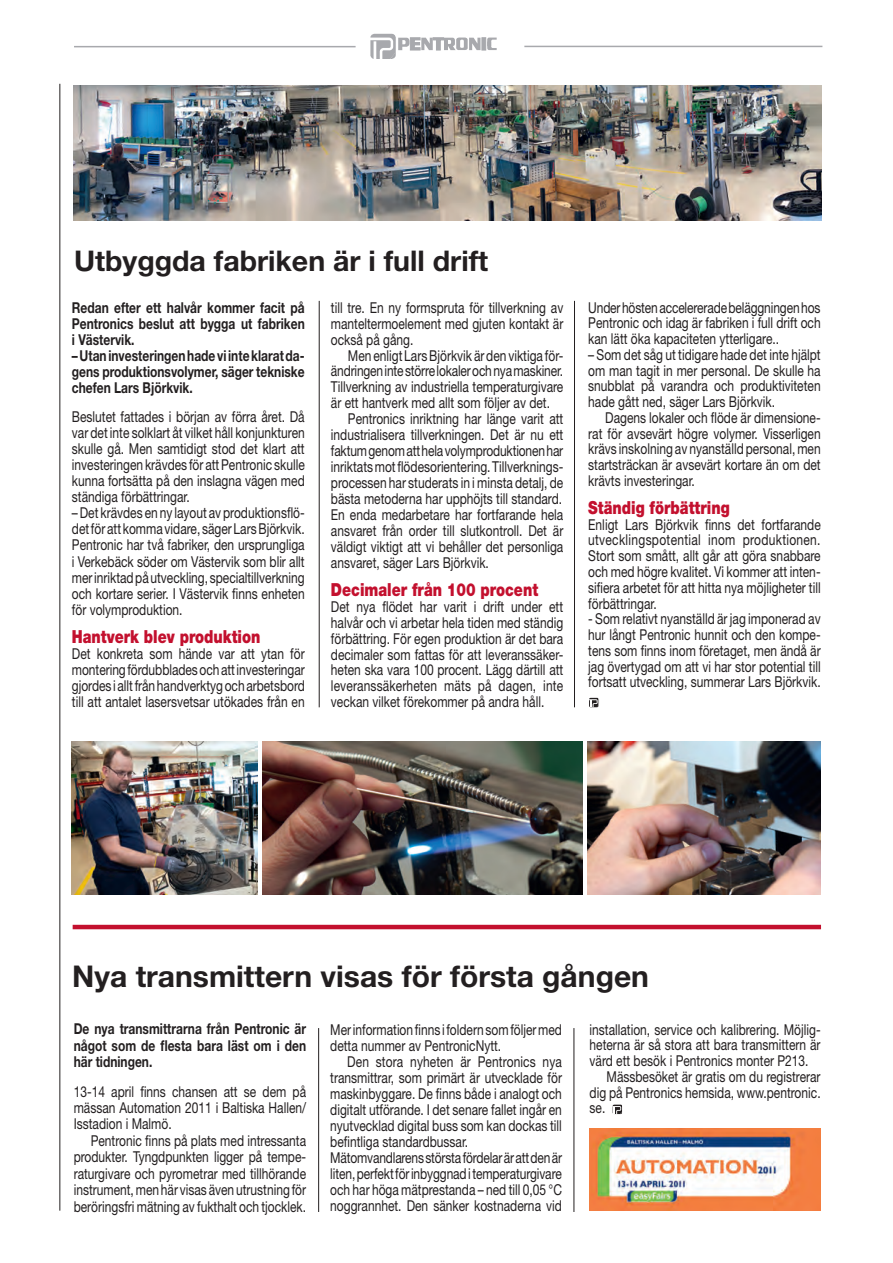
<style>
.page{position:relative;width:893px;height:1263px;background:#fff}
.page>*{position:absolute;margin:0;border:0;box-sizing:border-box;transform-origin:0 0}
.Rubrik{font:700 30px "Helvetica Neue";color:#231f20}
.Rubrik-2{font:700 28.5px "Helvetica Neue";color:#231f20}
.Mellanrubrik{font:900 18px "Helvetica Neue";color:#c3102e;scale:.8 1}
.brödtext{font:15px/16px "Helvetica Neue";color:#231f20;text-align:justify;scale:.8 1}
.Brödtext_indrag{font:15px/15.9px "Helvetica Neue";color:#231f20;text-align:justify;scale:.8 1}
.ingress{font:700 15px/16px "Helvetica Neue";color:#231f20;text-align:justify;scale:.8 1}
</style>
<div class="page">
<hr style="left:482px;top:38px;width:4px;height:12px;background:#a8a9ad">
<svg style="left:370px;top:34px;width:110px;height:25px"></svg>
<svg style="left:487px;top:38px;width:10px;height:12px"></svg>
<hr style="left:524px;top:46px;width:298px;height:1px;background:#a8a9ad">
<hr style="left:74px;top:46px;width:282px;height:1px;background:#a8a9ad">
<hr style="left:60px;top:84px;width:1px;height:1127px;background:#231f20">
<svg style="left:589px;top:697px;width:10px;height:10px"></svg>
<hr style="left:319px;top:301px;width:1px;height:406px;background:#231f20">
<hr style="left:574px;top:301px;width:1px;height:406px;background:#231f20">
<img style="left:73px;top:85px;width:749px;height:136px">
<img style="left:590px;top:1129px;width:231px;height:81px">
<hr style="left:73px;top:925px;width:748px;height:4px;background:#c3102e">
<img style="left:72px;top:741px;width:185px;height:154px">
<img style="left:588px;top:741px;width:233px;height:154px">
<img style="left:262px;top:741px;width:321px;height:154px">
<svg style="left:613px;top:1104px;width:9px;height:10px"></svg>
<hr style="left:318px;top:1028px;width:1px;height:184px;background:#231f20">
<hr style="left:574px;top:1028px;width:1px;height:184px;background:#231f20">
<p class="Rubrik-2" style="left:74px;top:243px;width:416px">Utbyggda fabriken är i full drift</p>
<p class="ingress" style="left:72px;top:299px;width:293px">Redan efter ett halvår kommer facit på Pentronics beslut att bygga ut fabriken i Västervik.</p>
<p class="ingress" style="left:72px;top:347px;width:293px">– Utan investeringen hade vi inte klarat da&shy;gens produktionsvolymer, säger tekniske chefen Lars Björkvik.</p>
<p class="brödtext" style="left:72px;top:408px;width:293px">Beslutet fattades i början av förra året. Då var det inte solklart åt vilket håll konjunkturen skulle gå. Men samtidigt stod det klart att investeringen krävdes för att Pentronic skulle kunna fortsätta på den inslagna vägen med ständiga förbättringar.</p>
<p class="brödtext" style="left:72px;top:505px;width:293px">– Det krävdes en ny layout av produktionsflö&shy;det för att komma vidare, säger Lars Björkvik.</p>
<p class="brödtext" style="left:72px;top:537px;width:293px">Pentronic har två fabriker, den ursprungliga i Verkebäck söder om Västervik som blir allt mer inriktad på utveckling, specialtillverkning och kortare serier. I Västervik finns enheten för volymproduktion.</p>
<p class="Mellanrubrik" style="left:72px;top:626px;width:237px">Hantverk blev produktion</p>
<p class="brödtext" style="left:72px;top:645px;width:293px">Det konkreta som hände var att ytan för montering fördubblades och att investeringar gjordes i allt från handverktyg och arbetsbord till att antalet lasersvetsar utökades från en</p>
<p class="brödtext" style="left:331px;top:299px;width:292px">till tre. En ny formspruta för tillverkning av manteltermoelement med gjuten kontakt är också på gång.</p>
<p class="Brödtext_indrag" style="left:331px;top:347px;width:292px;text-indent:17px">Men enligt Lars Björkvik är den viktiga för&shy;ändringen inte större lokaler och nya maskiner.<br>Tillverkning av industriella temperaturgivare är ett hantverk med allt som följer av det.</p>
<p class="Brödtext_indrag" style="left:331px;top:411px;width:292px;text-indent:17px">Pentronics inriktning har länge varit att industrialisera tillverkningen. Det är nu ett faktum genom att hela volymproduktionen har inriktats mot flödesorientering. Tillverknings&shy;processen har studerats in i minsta detalj, de bästa metoderna har upphöjts till standard.</p>
<p class="brödtext" style="left:331px;top:506px;width:292px">En enda medarbetare har fortfarande hela ansvaret från order till slutkontroll. Det är väldigt viktigt att vi behåller det personliga ansvaret, säger Lars Björkvik.</p>
<p class="Mellanrubrik" style="left:331px;top:579px;width:261px">Decimaler från 100 procent</p>
<p class="brödtext" style="left:331px;top:598px;width:292px">Det nya flödet har varit i drift under ett halvår och vi arbetar hela tiden med ständig förbättring. För egen produktion är det bara decimaler som fattas för att leveranssäker&shy;heten ska vara 100 procent. Lägg därtill att leveranssäkerheten mäts på dagen, inte veckan vilket förekommer på andra håll.</p>
<p class="brödtext" style="left:588px;top:299px;width:292px">Under hösten accelererade beläggningen hos Pentronic och idag är fabriken i full drift och kan lätt öka kapaciteten ytterligare..</p>
<p class="brödtext" style="left:588px;top:346px;width:292px">– Som det såg ut tidigare hade det inte hjälpt om man tagit in mer personal. De skulle ha snubblat på varandra och produktiviteten hade gått ned, säger Lars Björkvik.</p>
<p class="Brödtext_indrag" style="left:588px;top:409px;width:292px;text-indent:17px">Dagens lokaler och flöde är dimensione&shy;rat för avsevärt högre volymer. Visserligen krävs inskolning av nyanställd personal, men startsträckan är avsevärt kortare än om det krävts investeringar.</p>
<p class="Mellanrubrik" style="left:588px;top:497px;width:178px">Ständig förbättring</p>
<p class="brödtext" style="left:588px;top:516px;width:292px">Enligt Lars Björkvik finns det fortfarande utvecklingspotential inom produktionen.<br>Stort som smått, allt går att göra snabbare och med högre kvalitet. Vi kommer att inten&shy;sifiera arbetet för att hitta nya möjligheter till förbättringar.</p>
<p class="brödtext" style="left:588px;top:611px;width:292px">- Som relativt nyanställd är jag imponerad av hur långt Pentronic hunnit och den kompe&shy;tens som finns inom företaget, men ändå är jag övertygad om att vi har stor potential till fortsatt utveckling, summerar Lars Björkvik.</p>
<p class="Rubrik" style="left:72px;top:957px;width:578px">Nya transmittern visas för första gången</p>
<p class="ingress" style="left:74px;top:1020px;width:292px;line-height:16.5px">De nya transmittrarna från Pentronic är något som de flesta bara läst om i den här tidningen.</p>
<p class="brödtext" style="left:74px;top:1083px;width:292px;line-height:16.5px">13-14 april finns chansen att se dem på mässan Automation 2011 i Baltiska Hallen/ Isstadion i Malmö.</p>
<p class="Brödtext_indrag" style="left:74px;top:1132px;width:292px;line-height:16.5px;text-indent:17px">Pentronic finns på plats med intressanta produkter. Tyngdpunkten ligger på tempe&shy;raturgivare och pyrometrar med tillhörande instrument, men här visas även utrustning för beröringsfri mätning av fukthalt och tjocklek.</p>
<p class="Brödtext_indrag" style="left:330px;top:1021px;width:291px">Mer information finns i foldern som följer med detta nummer av PentronicNytt.</p>
<p class="Brödtext_indrag" style="left:330px;top:1053px;width:291px;text-indent:17px">Den stora nyheten är Pentronics nya transmittrar, som primärt är utvecklade för maskinbyggare. De finns både i analogt och digitalt utförande. I det senare fallet ingår en nyutvecklad digital buss som kan dockas till befintliga standardbussar.</p>
<p class="brödtext" style="left:330px;top:1149px;width:291px">Mätomvandlarens största fördelar är att den är liten, perfekt för inbyggnad i temperaturgivare och har höga mätprestanda – ned till 0,05 °C noggrannhet. Den sänker kostnaderna vid</p>
<p class="brödtext" style="left:590px;top:1021px;width:290px">installation, service och kalibrering. Möjlig&shy;heterna är så stora att bara transmittern är värd ett besök i Pentronics monter P213.</p>
<p class="Brödtext_indrag" style="left:590px;top:1068px;width:290px;text-indent:17px">Mässbesöket är gratis om du registrerar dig på Pentronics hemsida, www.pentronic. se.</p>
</div>
